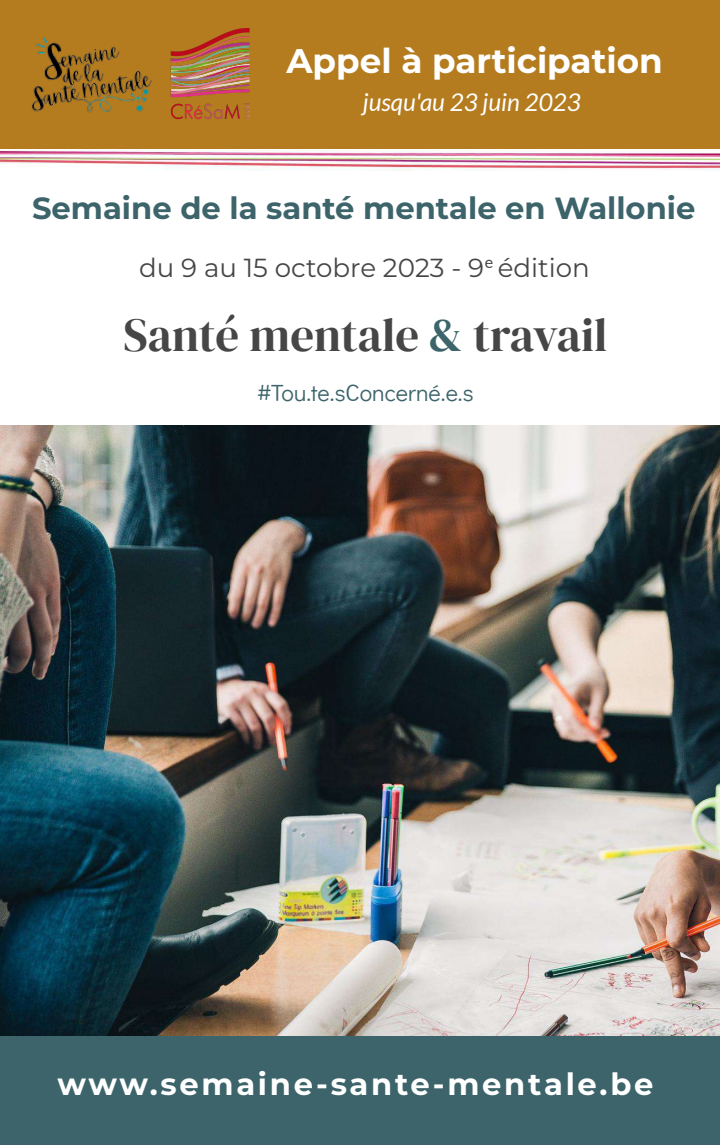
<style>
.page{position:relative;width:720px;height:1145px;background:#fff}
.page>*{position:absolute;margin:0;border:0;box-sizing:border-box;transform-origin:0 0}
.t1{font:46.8px "DM Serif Display";color:#464646}
.t2{font:700 34.2px "Montserrat";color:#fff}
.t3{font:700 30.6px "Montserrat";color:#3c646a}
.t4{font:700 30.6px "Montserrat";letter-spacing:.09em;color:#fff}
.t5{font:26.08px "Montserrat";color:#464646}
.t6{font:italic 24.32px "Lato";color:#fff}
.t7{font:23.4px "Didact Gothic";color:#3c646a}
.t8{font:16.2px "Lato";color:#464646}
.s1{color:#3c646a}
</style>
<div class="page">
<img style="left:0;top:426px;width:720px;height:610px">
<div style="left:0;top:0;width:720px;height:167px;background:#b47c1f"></div>
<div style="left:0;top:1036px;width:720px;height:109px;background:#3c646a"></div>
<img style="left:0;top:150px;width:720px;height:21px">
<img style="left:16px;top:37px;width:150px;height:118px">
<img style="left:153px;top:29px;width:97px;height:94px">
<p class="t2" style="left:286px;top:40px;width:378px">Appel à participation</p>
<p class="t6" style="left:363px;top:87px;width:219px">jusqu'au 23 juin 2023</p>
<p class="t3" style="left:32px;top:189px;width:665px">Semaine de la santé mentale en Wallonie</p>
<p class="t5" style="left:139px;top:252px;width:452px">du 9 au 15 octobre 2023 - 9 édition</p>
<p class="t8" style="left:485px;top:252px;width:10px">e</p>
<h1 class="t1" style="left:124px;top:303px;width:486px">Santé mentale <span class="s1">&amp;</span> travail</h1>
<p class="t7" style="left:257px;top:376px;width:218px">#Tou.te.sConcerné.e.s</p>
<p class="t4" style="left:58px;top:1065px;width:597px">www.semaine-sante-mentale.be</p>
</div>
